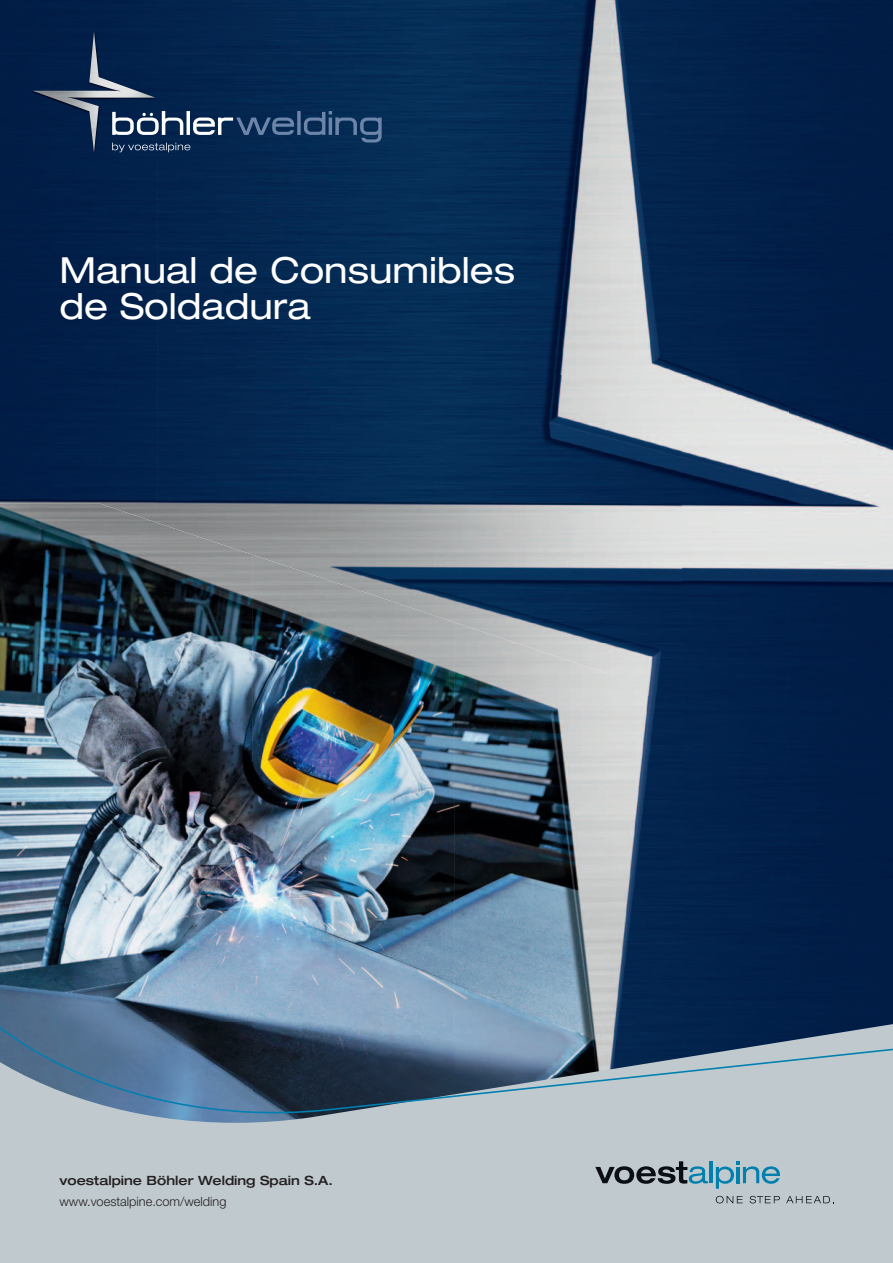
<style>
.page{position:relative;width:893px;height:1263px;background:#fff}
.page>*{position:absolute;margin:0;border:0;box-sizing:border-box;transform-origin:0 0}
.t1{font:expanded 36px/36px "Helvetica Neue LT";color:#fff}
.t2{font:500 expanded 12.75px "Helvetica Neue LT";color:#231f20}
.t3{font:300 12.75px "Helvetica Neue LT";color:#231f20}
</style>
<div class="page">
<img style="left:0;top:0;width:893px;height:53px">
<div style="left:0;top:53px;width:52px;height:450px;background:#011d46"></div>
<img style="left:158px;top:53px;width:630px;height:322px">
<img style="left:788px;top:53px;width:105px;height:954px">
<div style="left:52px;top:157px;width:106px;height:346px;background:#012049"></div>
<img style="left:157px;top:375px;width:526px;height:214px">
<img style="left:683px;top:375px;width:106px;height:632px">
<img style="left:455px;top:589px;width:228px;height:54px">
<img style="left:606px;top:643px;width:77px;height:54px">
<img style="left:606px;top:697px;width:77px;height:310px">
<img style="left:0;top:503px;width:253px;height:504px">
<img style="left:252px;top:555px;width:51px;height:452px">
<img style="left:303px;top:571px;width:152px;height:436px">
<img style="left:454px;top:622px;width:152px;height:385px">
<img style="left:30px;top:30px;width:129px;height:127px">
<img style="left:33px;top:31px;width:123px;height:122px">
<svg style="left:112px;top:111px;width:270px;height:41px"></svg>
<div style="left:0;top:1115px;width:893px;height:148px;background:#c0cace"></div>
<svg style="left:0;top:1007px;width:893px;height:108px"></svg>
<hr style="left:709px;top:1161px;width:3px;height:22px;background:#0080ae">
<svg style="left:716px;top:1161px;width:64px;height:28px"></svg>
<svg style="left:595px;top:1161px;width:113px;height:23px"></svg>
<svg style="left:716px;top:1196px;width:27px;height:7px"></svg>
<svg style="left:750px;top:1196px;width:30px;height:7px"></svg>
<svg style="left:786px;top:1196px;width:48px;height:7px"></svg>
<h1 class="t1" style="left:60px;top:252px;width:457px">Manual de Consumibles de Soldadura</h1>
<p class="t2" style="left:60px;top:1172px;width:275px">voestalpine Böhler Welding Spain S.A.</p>
<p class="t3" style="left:60px;top:1193px;width:168px">www.voestalpine.com/welding</p>
</div>
